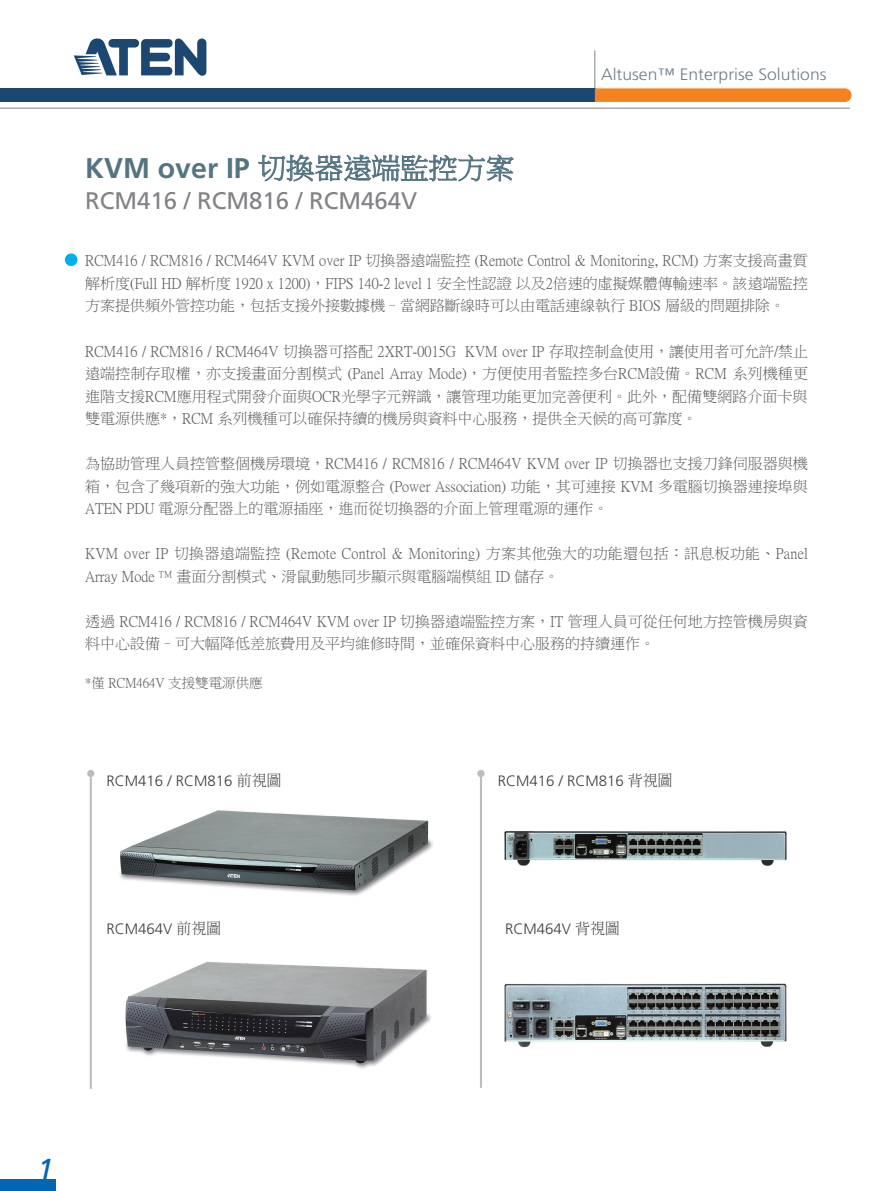
<style>
.page{position:relative;width:893px;height:1191px;background:#fff}
.page>*{position:absolute;margin:0;border:0;box-sizing:border-box;transform-origin:0 0}
.t1{font:italic 30.3px "Frutiger";color:#0166b3}
.t2{font:700 28.5px "Frutiger";color:#557482}
.t3{font:24px "Frutiger";color:#808285}
.t4{font:300 16.5px "Frutiger";color:#707e88;scale:1.06 1}
.t5{font:15px/22.5px "P Ming Li U";color:#57585a;text-align:justify}
.t6{font:300 15px "Frutiger";color:#3e3e3f}
.t7{font:13.5px "P Ming Li U";color:#57585a}
.s1{font-family:"P Ming Li U";font-weight:400}
.s2{font-family:"Adobe Ming Std"}
</style>
<div class="page">
<hr style="left:594px;top:50px;width:1px;height:39px;background:#808285">
<div style="left:0;top:88px;width:595px;height:14px;background:#1c4771"></div>
<hr style="left:0;top:108px;width:850px;height:1px;background:#808285">
<svg style="left:595px;top:88px;width:256px;height:14px;background:#f58627"></svg>
<svg style="left:74px;top:38px;width:132px;height:38px"></svg>
<div style="left:0;top:1179px;width:55px;height:12px;background:#0166b3"></div>
<img style="left:504px;top:831px;width:283px;height:35px">
<img style="left:504px;top:983px;width:283px;height:65px">
<img style="left:119px;top:810px;width:314px;height:86px">
<img style="left:125px;top:961px;width:306px;height:108px">
<div style="left:65px;top:253px;width:12px;height:13px;background:#00aeef;border-radius:50%"></div>
<svg style="left:258px;top:154px;width:256px;height:27px"></svg>
<div style="left:87px;top:770px;width:7px;height:7px;background:#bcbdc0;border-radius:50%"></div>
<div style="left:477px;top:770px;width:8px;height:7px;background:#bcbdc0;border-radius:50%"></div>
<hr style="left:90px;top:777px;width:2px;height:311px;background:#bcbdc0">
<hr style="left:480px;top:774px;width:2px;height:313px;background:#bcbdc0">
<h2 class="t2" style="left:85px;top:151px;width:431px">KVM over IP <span class="s1">切換器遠端監控方案</span></h2>
<h3 class="t3" style="left:85px;top:186px;width:334px">RCM416 / RCM816 / RCM464V</h3>
<p class="t4" style="left:601px;top:65px;width:214px">Altusen™ Enterprise Solutions</p>
<p class="t5" style="left:85px;top:250px;width:724px">RCM416 / RCM816 / RCM464V KVM over IP 切換器遠端監控 (Remote Control &amp; Monitoring, RCM) 方案支援高畫質解析度(Full HD 解析度 1920 x 1200)，FIPS 140-2 level 1 安全性認證 以及2倍速的虛擬媒體傳輸速率。該遠端監控方案提供頻外管控功能，包括支援外接數據機–當網路斷線時可以由電話連線執行 BIOS 層級的問題排除。</p>
<p class="t5" style="left:85px;top:340px;width:724px">RCM416 / RCM816 / RCM464V 切換器可搭配 2XRT-0015G KVM over IP 存取控制盒使用，讓使用者可允許/禁止遠端控制存取權，亦支援畫面分割模式 (Panel Array Mode)，方便使用者監控多台RCM設備。RCM 系列機種更進階支援RCM應用程式開發介面與OCR光學字元辨識，讓管理功能更加完善便利。此外，配備雙網路介面卡與雙電源供應*，RCM 系列機種可以確保持續的機房與資料中心服務，提供全天候的高可靠度。</p>
<p class="t5" style="left:85px;top:452px;width:724px">為協助管理人員控管整個機房環境，RCM416 / RCM816 / RCM464V KVM over IP 切換器也支援刀鋒伺服器與機箱，包含了幾項新的強大功能，例如電源整合 (Power Association) 功能，其可連接 KVM 多電腦切換器連接埠與ATEN PDU 電源分配器上的電源插座，進而從切換器的介面上管理電源的運作。</p>
<p class="t5" style="left:85px;top:542px;width:725px">KVM over IP 切換器遠端監控 (Remote Control &amp; Monitoring) 方案其他強大的功能還包括：訊息板功能、Panel<br>Array Mode ™ 畫面分割模式、滑鼠動態同步顯示與電腦端模組 ID 儲存。</p>
<p class="t5" style="left:85px;top:610px;width:724px">透過 RCM416 / RCM816 / RCM464V KVM over IP 切換器遠端監控方案，IT 管理人員可從任何地方控管機房與資料中心設備–可大幅降低差旅費用及平均維修時間，並確保資料中心服務的持續運作。</p>
<p class="t7" style="left:85px;top:676px;width:179px">*僅 RCM464V 支援雙電源供應</p>
<p class="t6" style="left:107px;top:772px;width:177px">RCM416 / RCM816 <span class="s2">前視圖</span></p>
<p class="t6" style="left:107px;top:920px;width:117px">RCM464V <span class="s2">前視圖</span></p>
<p class="t6" style="left:498px;top:772px;width:177px">RCM416 / RCM816 <span class="s2">背視圖</span></p>
<p class="t6" style="left:505px;top:920px;width:117px">RCM464V <span class="s2">背視圖</span></p>
<h1 class="t1" style="left:38px;top:1152px;width:18px">1</h1>
</div>
